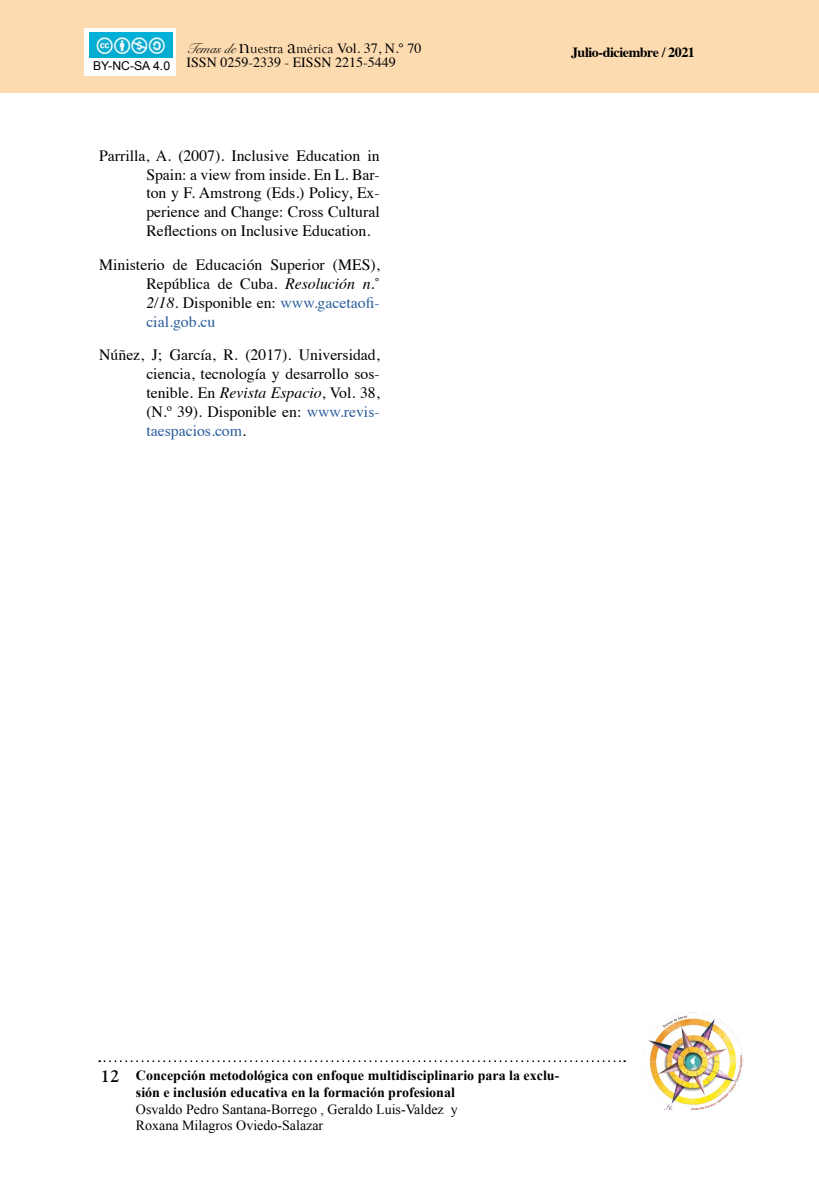
<style>
.page{position:relative;width:819px;height:1197px;background:#fff}
.page>*{position:absolute;margin:0;border:0;box-sizing:border-box;transform-origin:0 0}
.t1{font:700 17.5px "Goudy";color:#000}
.t2{font:15.75px/18.9px "Times";color:#000;text-align:justify}
.t3{font:14.17px "Goudy Old Style T";color:#000}
.t4{font:700 14px/16.8px "Times New Roman";color:#000}
.t5{font:14px/16.8px "Times New Roman";color:#000}
.t6{font:14px "Times";color:#000}
.t7{font:700 14px "Times";letter-spacing:-.03em;color:#000}
.t8{font:12.25px "Arial";color:#000}
.s1{font-family:"Snell Roundhand"}
.s2{font-size:21.18px}
.s3{font-family:"Times"}
.s4{font-family:"Times";font-size:14px}
.s5{font-style:italic}
.s6{color:#275b9b}
</style>
<div class="page">
<div style="left:0;top:0;width:819px;height:93px;background:#fddbb1"></div>
<svg style="left:99px;top:1060px;width:526px;height:2px"></svg>
<img style="left:644px;top:1012px;width:99px;height:98px">
<div style="left:85px;top:29px;width:91px;height:47px;background:#fff"></div>
<img style="left:89px;top:32px;width:83px;height:25px">
<p class="t8" style="left:93px;top:57px;width:79px">BY-NC-SA 4.0</p>
<p class="t3" style="left:187px;top:41px;width:237px"><span class="s1">Temas de</span> <span class="s2">n</span>uestra <span class="s2">a</span>mérica <span class="s3">Vol. 37,</span> <span class="s4">N.° 70</span></p>
<p class="t6" style="left:187px;top:49px;width:211px">ISSN 0259-2339 - EISSN 2215-5449</p>
<p class="t2" style="left:146px;top:145px;width:235px;text-indent:-47px">Parrilla, A. (2007). Inclusive Education in Spain: a view from inside. En L. Bar&shy;ton y F. Amstrong (Eds.) Policy, Ex&shy;perience and Change: Cross Cultural Reflections on Inclusive Education.</p>
<p class="t2" style="left:146px;top:254px;width:235px;text-indent:-47px">Ministerio de Educación Superior (MES), República de Cuba. <span class="s5">Resolución n.</span>̊ <span class="s5">2/18</span>. Disponible en: <span class="s6">www.gacetaofi&shy;cial.gob.cu</span></p>
<p class="t2" style="left:146px;top:344px;width:235px;text-indent:-47px">Núñez, J; García, R. (2017). Universidad, ciencia, tecnología y desarrollo sos&shy;tenible. En <span class="s5">Revista Espacio</span>, Vol. 38, (N.º 39). Disponible en: <span class="s6">www.revis&shy;taespacios.com</span>.</p>
<p class="t7" style="left:571px;top:39px;width:125px">Julio-diciembre / 2021</p>
<p class="t1" style="left:100px;top:1065px;width:21px">12</p>
<p class="t4" style="left:136px;top:1067px;width:425px">Concepción metodológica con enfoque multidisciplinario para la exclu&shy;sión e inclusión educativa en la formación profesional</p>
<p class="t5" style="left:136px;top:1100px;width:323px">Osvaldo Pedro Santana-Borrego , Geraldo Luis-Valdez y<br>Roxana Milagros Oviedo-Salazar</p>
</div>
